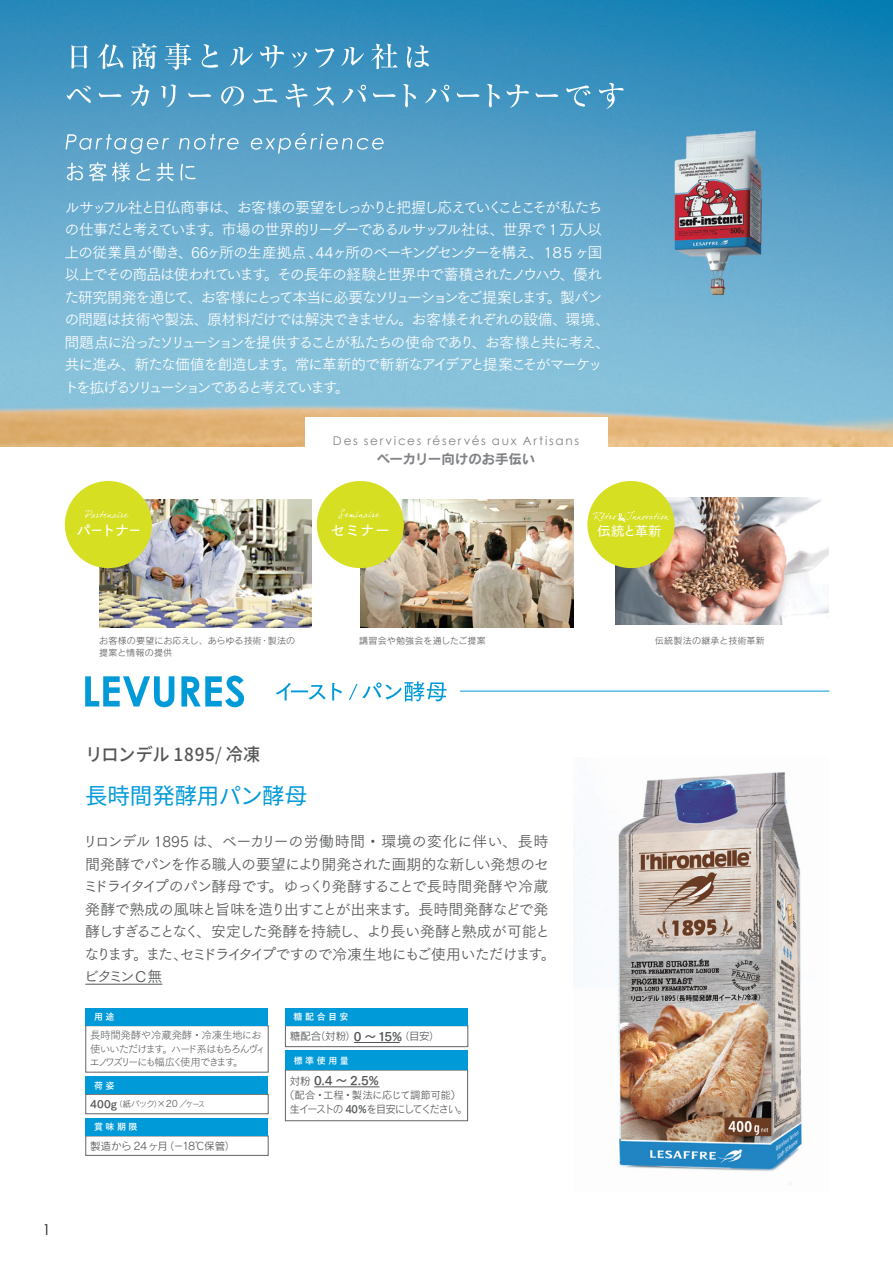
<style>
.page{position:relative;width:893px;height:1263px;background:#fff}
.page>*{position:absolute;margin:0;border:0;box-sizing:border-box;transform-origin:0 0}
.t1{font:22.5px "Source Han Sans JP";letter-spacing:-.01em;color:#009ad9}
.t2{font:500 18px "Source Han Sans JP";letter-spacing:.035em;color:#545557;scale:.95 1}
.t3{font:15px/22.5px "Tsuku Go Pr 5 R";letter-spacing:-.105em;color:#fff}
.t4{font:15px/22.5px "Tsuku Go Pr 5 R";letter-spacing:-.06em;color:#545557}
.t5{font:15px "Tsuku Go Pro D";letter-spacing:-.03em;color:#fff}
.t6{font:15px "Century Gothic";color:#231f20}
.t7{font:13.5px "Rodin Pro B";letter-spacing:-.015em;color:#808285}
.t8{font:13.5px "Tsuku Go Pro D";letter-spacing:-.065em;color:#fff}
.t9{font:12px "Century Gothic";letter-spacing:.145em;color:#808285}
.t10{font:12px "Tsuku Go Pro B";color:#545557}
.t11{font:10.5px/13.5px "Tsuku Go Pr 5 L";letter-spacing:-.12em;color:#545557}
.t12{font:10.5px "Rodin Pro M";letter-spacing:-.08em;color:#545557;scale:.95 1}
.t13{font:10.5px "Tsuku Go Pro R";letter-spacing:-.045em;color:#545557}
.t14{font:10.5px "Rodin Pro M";letter-spacing:-.03em;color:#545557}
.t15{font:10.5px "Rodin Pro M";letter-spacing:-.08em;color:#545557}
.t16{font:9px "Rodin Pro M";letter-spacing:.015em;color:#636366}
.t17{font:9px "Tsuku Go Pro B";color:#fff}
.t18{font:8.25px "Rodin Pro M";color:#545557}
.s1{font-weight:400}
.s2{font-family:"Tsuku Go Pro B";font-size:10.5px}
.s3{font-size:9px}
.s4{font-size:7.5px}
.s5{font-family:"Tsuku Go Pro B";font-size:12px}
.s6{font-family:"Rodin Pro M";font-size:10.5px}
.s7{font-family:"Tsuku Go Pro B"}
</style>
<div class="page">
<img style="left:0;top:0;width:893px;height:447px">
<svg style="left:85px;top:675px;width:159px;height:32px"></svg>
<svg style="left:276px;top:681px;width:170px;height:21px"></svg>
<hr style="left:460px;top:691px;width:369px;height:1px;background:#009ad9">
<img style="left:573px;top:772px;width:229px;height:413px">
<div style="left:305px;top:418px;width:302px;height:58px;background:#fff"></div>
<svg style="left:67px;top:83px;width:557px;height:26px;background:#58a1c8"></svg>
<svg style="left:71px;top:43px;width:358px;height:27px;background:#58a2c8"></svg>
<svg style="left:67px;top:162px;width:128px;height:20px;background:#81b7d5"></svg>
<svg style="left:66px;top:133px;width:318px;height:21px;background:#70adcf"></svg>
<img style="left:360px;top:499px;width:213px;height:128px">
<img style="left:615px;top:497px;width:213px;height:128px">
<img style="left:99px;top:499px;width:213px;height:128px">
<div style="left:65px;top:481px;width:87px;height:87px;background:#d6df21;border-radius:50%"></div>
<svg style="left:85px;top:510px;width:44px;height:8px"></svg>
<div style="left:317px;top:481px;width:87px;height:87px;background:#d6df21;border-radius:50%"></div>
<svg style="left:338px;top:509px;width:42px;height:9px"></svg>
<div style="left:587px;top:481px;width:87px;height:87px;background:#d6df21;border-radius:50%"></div>
<svg style="left:592px;top:511px;width:77px;height:11px"></svg>
<div style="left:86px;top:1094px;width:182px;height:20px;border:1px solid #636366"></div>
<div style="left:86px;top:1008px;width:182px;height:18px;background:#009ad9"></div>
<hr style="left:354px;top:1042px;width:46px;height:1px;background:#545557">
<div style="left:285px;top:1025px;width:183px;height:22px;border:1px solid #636366"></div>
<div style="left:285px;top:1008px;width:183px;height:18px;background:#009ad9"></div>
<div style="left:86px;top:1076px;width:182px;height:18px;background:#009ad9"></div>
<hr style="left:314px;top:1086px;width:66px;height:1px;background:#545557">
<div style="left:285px;top:1070px;width:183px;height:51px;border:1px solid #636366"></div>
<div style="left:285px;top:1051px;width:183px;height:19px;background:#009ad9"></div>
<div style="left:86px;top:1118px;width:182px;height:18px;background:#009ad9"></div>
<hr style="left:85px;top:984px;width:77px;height:1px;background:#545557">
<p class="t3" style="left:64px;top:195px;width:548px">ルサッフル社と日仏商事は、お客様の要望をしっかりと把握し応えていくことこそが私たちの仕事だと考えています。市場の世界的リーダーであるルサッフル社は、世界で 1 万人以上の従業員が働き、66ヶ所の生産拠点、44ヶ所のベーキングセンターを構え、１８5 ヶ国以上でその商品は使われています。その長年の経験と世界中で蓄積されたノウハウ、優れた研究開発を通じて、お客様にとって本当に必要なソリューションをご提案します。製パンの問題は技術や製法、原材料だけでは解決できません。お客様それぞれの設備、環境、問題点に沿ったソリューションを提供することが私たちの使命であり、お客様と共に考え、共に進み、新たな価値を創造します。常に革新的で斬新なアイデアと提案こそがマーケットを拡げるソリューションであると考えています。</p>
<p class="t9" style="left:333px;top:432px;width:248px">Des services réservés aux Artisans</p>
<p class="t7" style="left:377px;top:450px;width:160px">ベーカリー向けのお手伝い</p>
<p class="t5" style="left:76px;top:518px;width:66px">パートナー</p>
<p class="t5" style="left:330px;top:518px;width:61px">セミナー</p>
<p class="t8" style="left:597px;top:520px;width:66px">伝統と革新</p>
<p class="t6" style="left:43px;top:1219px;width:10px">1</p>
<p class="t16" style="left:99px;top:635px;width:197px">お客様の要望にお応えし、あらゆる技術・製法の</p>
<p class="t16" style="left:359px;top:635px;width:128px">講習会や勉強会を通したご提案</p>
<p class="t16" style="left:99px;top:647px;width:75px">提案と情報の提供</p>
<p class="t2" style="left:85px;top:744px;width:186px">リロンデル 1895<span class="s1">/</span> 冷凍</p>
<h1 class="t1" style="left:85px;top:783px;width:223px">長時間発酵用パン酵母</h1>
<p class="t4" style="left:83px;top:829px;width:475px">リロンデル 1895 は、ベーカリーの労働時間・環境の変化に伴い、長時間発酵でパンを作る職人の要望により開発された画期的な新しい発想のセミドライタイプのパン酵母です。ゆっくり発酵することで長時間発酵や冷蔵発酵で熟成の風味と旨味を造り出すことが出来ます。長時間発酵などで発酵しすぎることなく、安定した発酵を持続し、より長い発酵と熟成が可能となります。また、セミドライタイプですので冷凍生地にもご使用いただけます。ビタミンＣ無</p>
<p class="t17" style="left:94px;top:1009px;width:22px">用 途</p>
<p class="t17" style="left:294px;top:1009px;width:56px">糖 配 合 目 安</p>
<p class="t11" style="left:90px;top:1028px;width:178px">長時間発酵や冷蔵発酵・冷凍生地にお使いいただけます。ハード系はもちろんヴィエノワズリーにも幅広く使用できます。</p>
<p class="t18" style="left:90px;top:1099px;width:116px"><span class="s2">400g</span>（紙パック）<span class="s3">×20 ／</span><span class="s4">ケース</span></p>
<p class="t14" style="left:90px;top:1139px;width:147px">製造から 24ヶ月（－18℃保管）</p>
<p class="t15" style="left:290px;top:1029px;width:152px">糖配合（対粉）<span class="s5">0 ～ 15％</span>（目安）</p>
<p class="t17" style="left:294px;top:1052px;width:57px">標 準 使 用 量</p>
<p class="t17" style="left:94px;top:1077px;width:22px">荷 姿</p>
<p class="t10" style="left:290px;top:1070px;width:92px"><span class="s6">対粉</span> 0.4 ～ 2.5％</p>
<p class="t13" style="left:284px;top:1087px;width:178px">（配合・工程・製法に応じて調節可能）</p>
<p class="t12" style="left:290px;top:1102px;width:188px">生イーストの <span class="s7">40％</span>を目安にしてください。</p>
<p class="t17" style="left:94px;top:1119px;width:45px">賞 味 期 限</p>
<p class="t16" style="left:655px;top:635px;width:112px">伝統製法の継承と技術革新</p>
</div>
